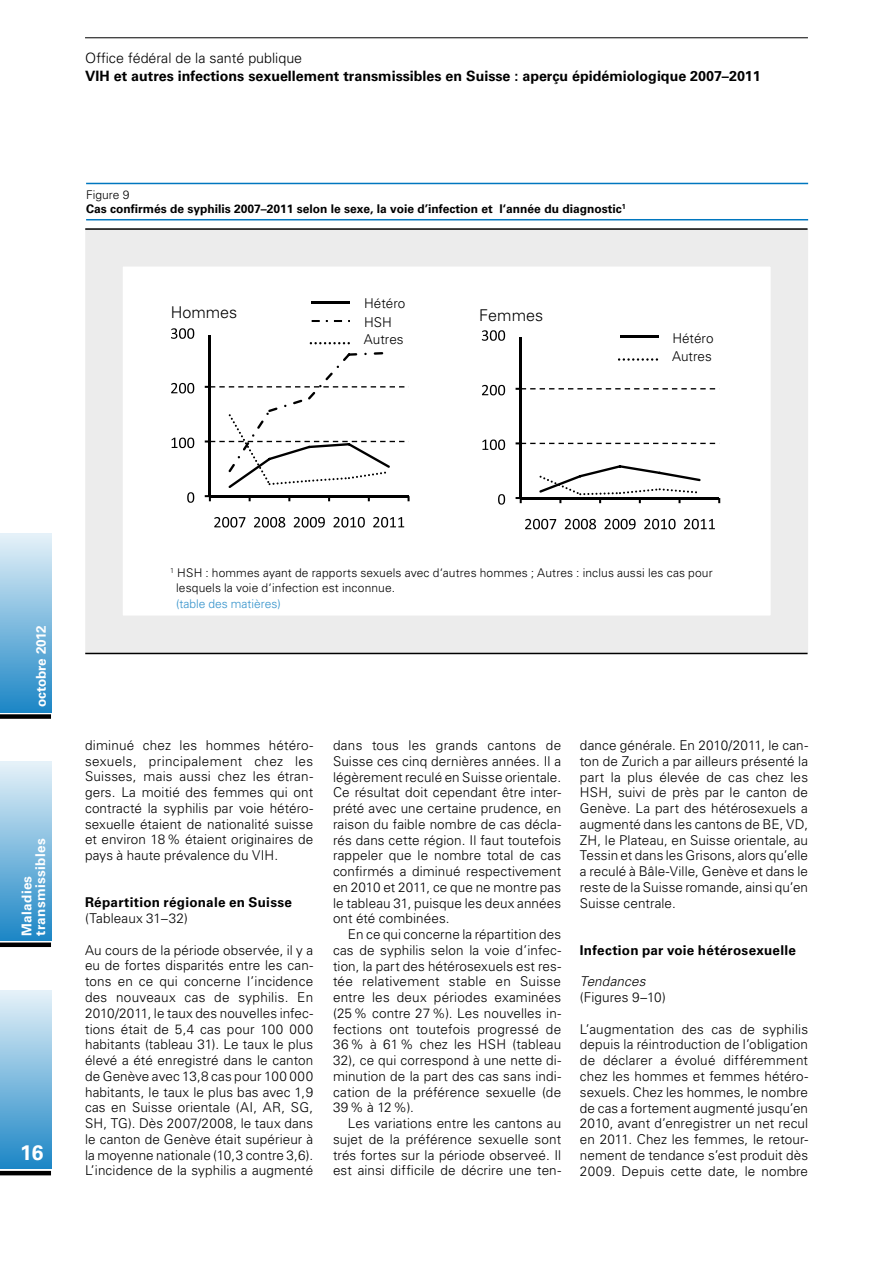
<style>
.page{position:relative;width:893px;height:1263px;background:#fff}
.page>*{position:absolute;margin:0;border:0;box-sizing:border-box;transform-origin:0 0}
.t1{font:700 21px "Univers LT Std";color:#fff}
.t2{font:300 16.2px "Univers LT Std";color:#000}
.t3{font:700 14.25px "Univers LT Std";color:#000}
.t4{font:300 14.25px "Univers LT Std";color:#000}
.t5{font:300 13.5px/15.8px "Univers LT Std";letter-spacing:.005em;color:#000;text-align:justify}
.t6{font:700 13.5px "Univers LT Std";letter-spacing:.02em;color:#000}
.t7{font:700 13.5px/13.5px "Univers LT Std";letter-spacing:.02em;color:#fff}
.t8{font:700 13.5px "Univers LT Std";color:#fff}
.t9{font:italic 300 13.5px "Univers LT Std";letter-spacing:.01em;color:#000}
.t10{font:300 12px/15.8px "Univers LT Std";letter-spacing:.01em;color:#000}
.t11{font:700 12px/13.5px "Univers LT Std";color:#000}
.t12{font:300 12px "Univers LT Std";color:#3392cb}
.s1{font-weight:300}
</style>
<div class="page">
<div style="left:0;top:990px;width:51px;height:179px;background:linear-gradient(to bottom,#e6f2f9,#1c86c5)"></div>
<div style="left:0;top:534px;width:51px;height:178px;background:linear-gradient(to bottom,#e6f1f9,#1d87c6)"></div>
<div style="left:0;top:762px;width:51px;height:178px;background:linear-gradient(to bottom,#e6f2f9,#1e87c6)"></div>
<div style="left:0;top:714px;width:51px;height:5px;background:#000"></div>
<div style="left:0;top:942px;width:51px;height:5px;background:#000"></div>
<hr style="left:0;top:1171px;width:51px;height:4px;background:#000">
<hr style="left:85px;top:37px;width:723px;height:1px;background:#000">
<div style="left:85px;top:229px;width:723px;height:424px;background:#fff;border:38px solid #ececec"></div>
<hr style="left:86px;top:183px;width:722px;height:1px;background:#0077bf">
<hr style="left:86px;top:219px;width:722px;height:1px;background:#0077bf">
<hr style="left:85px;top:228px;width:723px;height:2px;background:#000">
<hr style="left:85px;top:653px;width:723px;height:1px;background:#000">
<hr style="left:209px;top:332px;width:2px;height:164px;background:#000">
<hr style="left:210px;top:495px;width:199px;height:2px;background:#000">
<svg style="left:205px;top:495px;width:6px;height:6px"></svg>
<svg style="left:205px;top:352px;width:199px;height:136px"></svg>
<svg style="left:187px;top:492px;width:7px;height:11px"></svg>
<svg style="left:172px;top:438px;width:22px;height:10px"></svg>
<svg style="left:171px;top:383px;width:23px;height:10px"></svg>
<svg style="left:171px;top:328px;width:23px;height:11px"></svg>
<svg style="left:214px;top:517px;width:190px;height:10px"></svg>
<hr style="left:312px;top:301px;width:38px;height:2px;background:#000">
<svg style="left:312px;top:320px;width:8px;height:2px"></svg>
<svg style="left:334px;top:320px;width:8px;height:2px"></svg>
<svg style="left:310px;top:342px;width:40px;height:2px"></svg>
<hr style="left:520px;top:334px;width:2px;height:164px;background:#000">
<svg style="left:516px;top:442px;width:199px;height:2px"></svg>
<svg style="left:516px;top:388px;width:199px;height:2px"></svg>
<hr style="left:521px;top:497px;width:198px;height:2px;background:#000">
<svg style="left:516px;top:497px;width:6px;height:6px"></svg>
<svg style="left:539px;top:465px;width:162px;height:38px"></svg>
<svg style="left:498px;top:494px;width:7px;height:11px"></svg>
<svg style="left:482px;top:439px;width:23px;height:11px"></svg>
<svg style="left:482px;top:385px;width:23px;height:10px"></svg>
<svg style="left:482px;top:330px;width:23px;height:11px"></svg>
<svg style="left:525px;top:519px;width:190px;height:10px"></svg>
<div style="left:512px;top:331px;width:210px;height:6px;background:#fff"></div>
<hr style="left:620px;top:336px;width:38px;height:2px;background:#000">
<svg style="left:618px;top:358px;width:40px;height:3px"></svg>
<p class="t4" style="left:85px;top:50px;width:218px">Office fédéral de la santé publique</p>
<p class="t3" style="left:85px;top:68px;width:677px">VIH et autres infections sexuellement transmissibles en Suisse : aperçu épidémiologique 2007–2011</p>
<p class="t11" style="left:86px;top:188px;width:541px"><span class="s1">Figure 9<br></span>Cas confirmés de syphilis 2007–2011 selon le sexe, la voie d’infection et l‘année du diagnostic<sup>1</sup></p>
<p class="t2" style="left:171px;top:302px;width:68px">Hommes</p>
<p class="t5" style="left:364px;top:295px;width:43px;line-height:18px;text-align:left">Hétéro<br>HSH<br>Autres</p>
<p class="t2" style="left:479px;top:305px;width:65px">Femmes</p>
<p class="t5" style="left:672px;top:329px;width:43px;line-height:18.1px">Hétéro<br>Autres</p>
<p class="t8" style="left:33px;top:707px;width:83px;rotate:-90deg">octobre 2012</p>
<p class="t7" style="left:20px;top:935px;width:98px;rotate:-90deg">Maladies transmissibles</p>
<h1 class="t1" style="left:20px;top:1141px;width:25px">16</h1>
<p class="t10" style="left:176px;top:564px;width:538px;text-indent:-6px"><sup>1</sup> HSH : hommes ayant de rapports sexuels avec d‘autres hommes ; Autres : inclus aussi les cas pour lesquels la voie d‘infection est inconnue.</p>
<p class="t12" style="left:176px;top:597px;width:106px">(table des matières)</p>
<p class="t5" style="left:85px;top:737px;width:230px">diminué chez les hommes hétéro&shy;sexuels, principalement chez les Suisses, mais aussi chez les étran&shy;gers. La moitié des femmes qui ont contracté la syphilis par voie hétéro&shy;sexuelle étaient de nationalité suisse et environ 18% étaient originaires de pays à haute prévalence du VIH.</p>
<p class="t6" style="left:85px;top:895px;width:209px">Répartition régionale en Suisse</p>
<p class="t5" style="left:85px;top:910px;width:104px">(Tableaux 31–32)</p>
<p class="t5" style="left:85px;top:942px;width:230px">Au cours de la période observée, il y a eu de fortes disparités entre les can&shy;tons en ce qui concerne l’incidence des nouveaux cas de syphilis. En 2010/2011, le taux des nouvelles infec&shy;tions était de 5,4 cas pour 100 000 habitants (tableau 31). Le taux le plus élevé a été enregistré dans le canton de Genève avec 13,8 cas pour 100 000 habitants, le taux le plus bas avec 1,9 cas en Suisse orientale (AI, AR, SG, SH, TG). Dès 2007/2008, le taux dans le canton de Genève était supérieur à la moyenne nationale (10,3 contre 3,6).<br>L’incidence de la syphilis a augmenté</p>
<p class="t5" style="left:333px;top:737px;width:230px">dans tous les grands cantons de Suisse ces cinq dernières années. Il a légèrement reculé en Suisse orientale.<br>Ce résultat doit cependant être inter&shy;prété avec une certaine prudence, en raison du faible nombre de cas décla&shy;rés dans cette région. Il faut toutefois rappeler que le nombre total de cas confirmés a diminué respectivement en 2010 et 2011, ce que ne montre pas le tableau 31, puisque les deux années ont été combinées.</p>
<p class="t5" style="left:333px;top:926px;width:230px;text-indent:15px">En ce qui concerne la répartition des cas de syphilis selon la voie d’infec&shy;tion, la part des hétérosexuels est res&shy;tée relativement stable en Suisse entre les deux périodes examinées (25% contre 27%). Les nouvelles in&shy;fections ont toutefois progressé de 36% à 61% chez les HSH (tableau 32), ce qui correspond à une nette di&shy;minution de la part des cas sans indi&shy;cation de la préférence sexuelle (de 39% à 12%).</p>
<p class="t5" style="left:333px;top:1115px;width:230px;text-indent:15px">Les variations entre les cantons au sujet de la préférence sexuelle sont trés fortes sur la période observeé. Il est ainsi difficile de décrire une ten-</p>
<p class="t5" style="left:580px;top:737px;width:230px">dance générale. En 2010/2011, le can&shy;ton de Zurich a par ailleurs présenté la part la plus élevée de cas chez les HSH, suivi de près par le canton de Genève. La part des hétérosexuels a augmenté dans les cantons de BE, VD, ZH, le Plateau, en Suisse orientale, au Tessin et dans les Grisons, alors qu’elle a reculé à Bâle-Ville, Genève et dans le reste de la Suisse romande, ainsi qu’en Suisse centrale.</p>
<p class="t6" style="left:580px;top:942px;width:218px">Infection par voie hétérosexuelle</p>
<p class="t9" style="left:580px;top:973px;width:67px">Tendances</p>
<p class="t5" style="left:580px;top:989px;width:87px">(Figures 9–10)</p>
<p class="t5" style="left:580px;top:1021px;width:230px">L’augmentation des cas de syphilis depuis la réintroduction de l’obligation de déclarer a évolué différemment chez les hommes et femmes hétéro&shy;sexuels. Chez les hommes, le nombre de cas a fortement augmenté jusqu’en 2010, avant d’enregistrer un net recul en 2011. Chez les femmes, le retour&shy;nement de tendance s’est produit dès 2009. Depuis cette date, le nombre</p>
</div>
